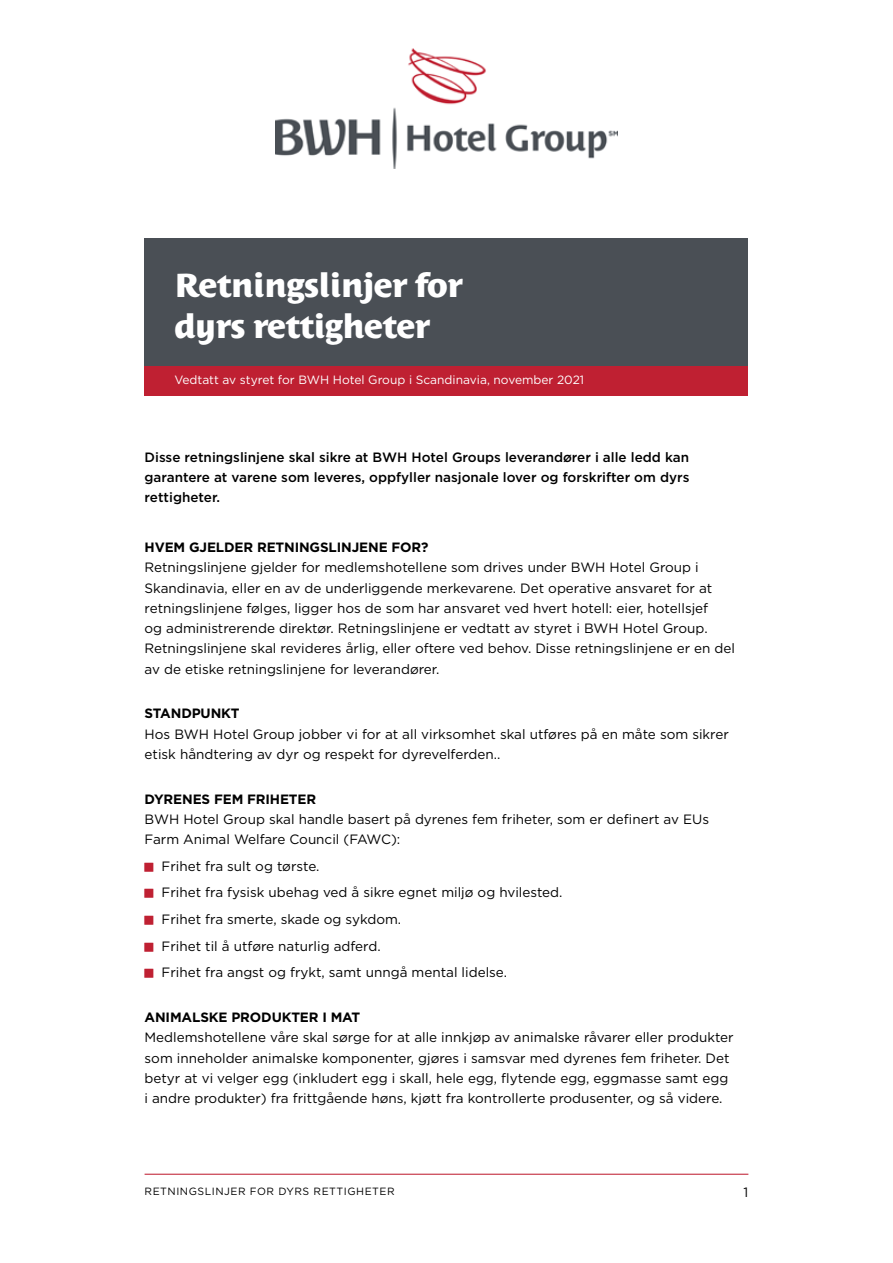
<style>
.page{position:relative;width:893px;height:1263px;background:#fff}
.page>*{position:absolute;margin:0;border:0;box-sizing:border-box;transform-origin:0 0}
.t1{font:800 33px/41.2px "Costa Std";letter-spacing:-.02em;color:#fff}
.t2{font:13.5px/20.2px "Gotham";color:#000}
.t3{font:500 13.5px/20.2px "Gotham";color:#000;text-align:justify}
.t4{font:700 13.5px "Gotham";letter-spacing:-.01em;color:#000}
.t5{font:12px "Gotham";color:#fff}
.t6{font:10.5px "Gotham";letter-spacing:.05em;color:#000}
</style>
<div class="page">
<hr style="left:145px;top:1174px;width:603px;height:1px;background:#bf2032">
<img style="left:276px;top:48px;width:341px;height:120px">
<div style="left:145px;top:238px;width:603px;height:128px;background:#4a4f55"></div>
<div style="left:145px;top:366px;width:603px;height:29px;background:#bf2032"></div>
<h1 class="t1" style="left:174px;top:264px;width:290px">Retningslinjer for dyrs rettigheter</h1>
<p class="t5" style="left:174px;top:372px;width:411px">Vedtatt av styret for BWH Hotel Group i Scandinavia, november 2021</p>
<p class="t3" style="left:145px;top:446px;width:546px">Disse retningslinjene skal sikre at BWH Hotel Groups leverandører i alle ledd kan garantere at varene som leveres, oppfyller nasjonale lover og forskrifter om dyrs rettigheter.</p>
<p class="t4" style="left:145px;top:538px;width:285px">HVEM GJELDER RETNINGSLINJENE FOR?</p>
<p class="t2" style="left:145px;top:557px;width:592px">Retningslinjene gjelder for medlemshotellene som drives under BWH Hotel Group i Skandinavia, eller en av de underliggende merkevarene. Det operative ansvaret for at retningslinjene følges, ligger hos de som har ansvaret ved hvert hotell: eier, hotellsjef<br>og administrerende direktør. Retningslinjene er vedtatt av styret i BWH Hotel Group.<br>Retningslinjene skal revideres årlig, eller oftere ved behov. Disse retningslinjene er en del av de etiske retningslinjene for leverandører.</p>
<p class="t4" style="left:145px;top:705px;width:96px">STANDPUNKT</p>
<p class="t2" style="left:145px;top:723px;width:586px">Hos BWH Hotel Group jobber vi for at all virksomhet skal utføres på en måte som sikrer etisk håndtering av dyr og respekt for dyrevelferden..</p>
<p class="t4" style="left:145px;top:790px;width:173px">DYRENES FEM FRIHETER</p>
<p class="t2" style="left:145px;top:809px;width:566px">BWH Hotel Group skal handle basert på dyrenes fem friheter, som er definert av EUs<br>Farm Animal Welfare Council (FAWC):</p>
<p class="t2" style="left:162px;top:852px;width:402px;line-height:26.7px">Frihet fra sult og tørste.<br>Frihet fra fysisk ubehag ved å sikre egnet miljø og hvilested.<br>Frihet fra smerte, skade og sykdom.<br>Frihet til å utføre naturlig adferd.<br>Frihet fra angst og frykt, samt unngå mental lidelse.</p>
<p class="t4" style="left:145px;top:1008px;width:217px">ANIMALSKE PRODUKTER I MAT</p>
<p class="t2" style="left:145px;top:1027px;width:591px">Medlemshotellene våre skal sørge for at alle innkjøp av animalske råvarer eller produkter som inneholder animalske komponenter, gjøres i samsvar med dyrenes fem friheter. Det betyr at vi velger egg (inkludert egg i skall, hele egg, flytende egg, eggmasse samt egg i andre produkter) fra frittgående høns, kjøtt fra kontrollerte produsenter, og så videre.</p>
<p class="t6" style="left:145px;top:1184px;width:252px">RETNINGSLINJER FOR DYRS RETTIGHETER</p>
<p class="t2" style="left:744px;top:1182px;width:6px">1</p>
</div>
